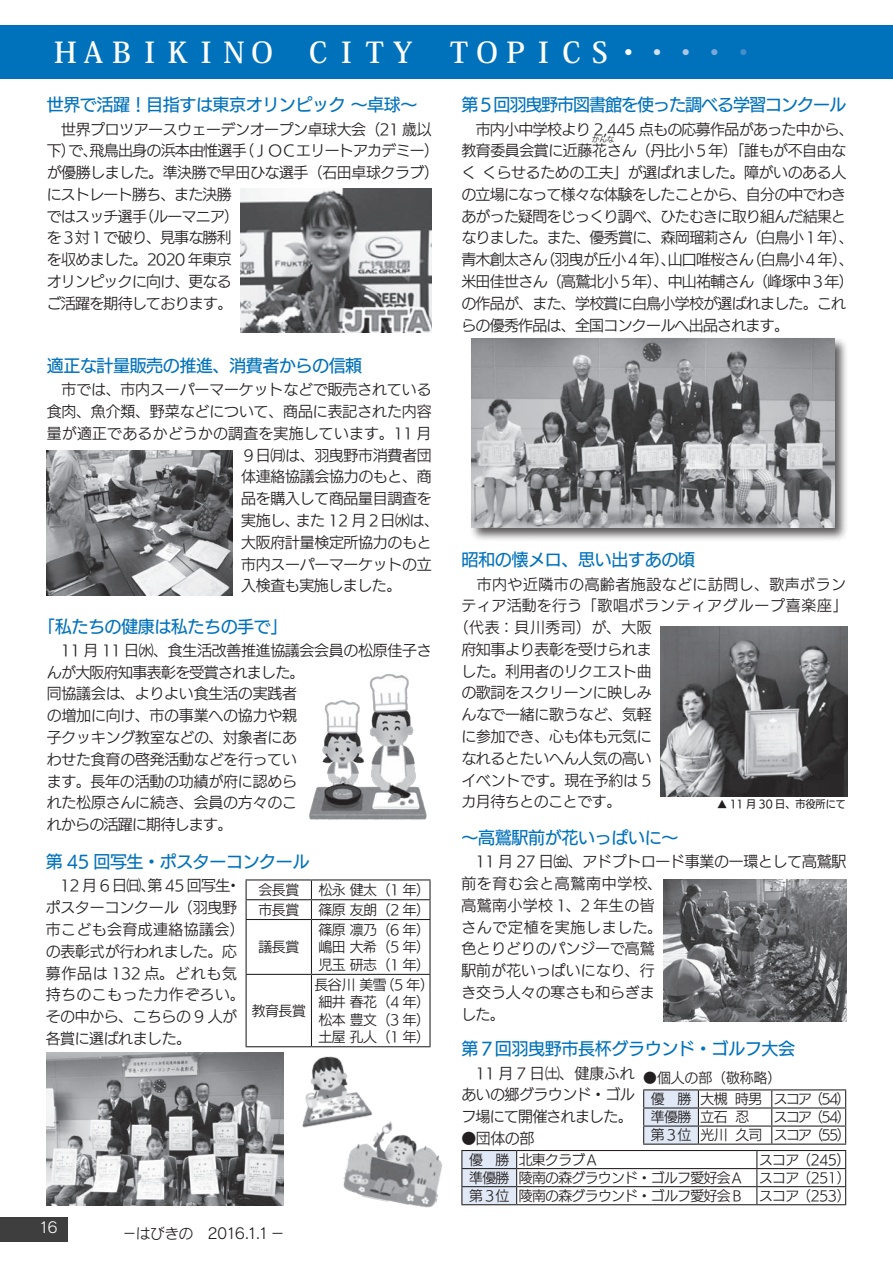
<style>
.page{position:relative;width:893px;height:1263px;background:#fff}
.page>*{position:absolute;margin:0;border:0;box-sizing:border-box;transform-origin:0 0}
.t1{font:700 28.65px "Koz Min Pro";letter-spacing:-.02em;color:#fff}
.t2{font:16.95px "UD Kakugo Large Pro M";letter-spacing:-.025em;color:#0072bc}
.t3{font:16.95px "UD Kakugo Large Pro M";letter-spacing:-.06em;color:#0072bc}
.t4{font:14.85px/21.8px "UD Kakugo Large Pro R";letter-spacing:-.02em;color:#231f20}
.t5{font:14.85px/21.8px "UD Kakugo Large Pro R";letter-spacing:-.045em;color:#231f20}
.t6{font:14.85px/21.8px "UD Kakugo Large Pro R";color:#231f20}
.t7{font:14.85px/21.8px "UD Kakugo Large Pro R";letter-spacing:-.04em;color:#231f20}
.t8{font:14.85px "UD Kakugo Large Pro R";letter-spacing:.015em;color:#231f20}
.t9{font:14.85px "UD Kakugo Large Pro R";letter-spacing:.035em;color:#231f20}
.t10{font:14.85px "UD Kakugo Large Pro R";letter-spacing:.055em;color:#231f20}
.t11{font:14.85px "Rodin Cattleya Pro M";letter-spacing:-.055em;color:#231f20}
.t12{font:14.85px "Rodin Pro M";color:#fff}
.t13{font:13.8px/18.1px "UD Kakugo Large Pro R";letter-spacing:-.045em;color:#231f20;text-align:justify}
.t14{font:13.8px/17.5px "UD Kakugo Large Pro R";letter-spacing:-.025em;color:#231f20}
.t15{font:13.8px/20.7px "UD Kakugo Large Pro R";letter-spacing:-.02em;color:#231f20}
.t16{font:13.8px/18.1px "UD Kakugo Large Pro R";letter-spacing:-.125em;color:#231f20;text-align:right}
.t17{font:10.65px "UD Kakugo Large Pro M";color:#231f20;scale:.95 1}
.t18{font:7.5px "UD Kakugo Large Pro R";color:#231f20}
.s1{color:#d4e0f1}
.s2{color:#adc4e5}
.s3{color:#7ca7d8}
.s4{color:#448dcb}
</style>
<div class="page">
<div style="left:0;top:1217px;width:68px;height:24px;background:#3e3e3f"></div>
<div style="left:0;top:26px;width:893px;height:53px;background:#0072bc"></div>
<hr style="left:517px;top:1150px;width:240px;height:1px;background:#231f20">
<hr style="left:757px;top:1150px;width:89px;height:1px;background:#231f20">
<hr style="left:517px;top:1168px;width:240px;height:1px;background:#231f20">
<hr style="left:757px;top:1168px;width:89px;height:1px;background:#231f20">
<hr style="left:517px;top:1186px;width:240px;height:1px;background:#231f20">
<svg style="left:461px;top:1150px;width:56px;height:54px;background:#cfd6e2"></svg>
<hr style="left:757px;top:1186px;width:89px;height:1px;background:#231f20">
<svg style="left:756px;top:1151px;width:1px;height:53px"></svg>
<svg style="left:845px;top:1151px;width:1px;height:53px"></svg>
<hr style="left:461px;top:1204px;width:56px;height:1px;background:#231f20">
<hr style="left:517px;top:1204px;width:240px;height:1px;background:#231f20">
<hr style="left:757px;top:1204px;width:89px;height:1px;background:#231f20">
<img style="left:47px;top:450px;width:186px;height:145px">
<img style="left:240px;top:188px;width:192px;height:145px">
<img style="left:663px;top:880px;width:183px;height:142px">
<div style="left:469px;top:336px;width:380px;height:206px;background:#231f20;opacity:.75"></div>
<img style="left:471px;top:338px;width:363px;height:190px">
<img style="left:47px;top:1052px;width:237px;height:153px">
<hr style="left:246px;top:879px;width:65px;height:1px;background:#231f20">
<hr style="left:311px;top:879px;width:120px;height:1px;background:#231f20">
<hr style="left:246px;top:899px;width:65px;height:1px;background:#231f20">
<svg style="left:246px;top:880px;width:1px;height:39px"></svg>
<hr style="left:311px;top:899px;width:120px;height:1px;background:#231f20">
<svg style="left:311px;top:880px;width:1px;height:39px"></svg>
<svg style="left:429px;top:880px;width:2px;height:39px"></svg>
<hr style="left:246px;top:919px;width:65px;height:1px;background:#231f20">
<hr style="left:246px;top:920px;width:1px;height:54px;background:#231f20">
<hr style="left:311px;top:919px;width:120px;height:1px;background:#231f20">
<hr style="left:311px;top:920px;width:1px;height:54px;background:#231f20">
<hr style="left:429px;top:920px;width:2px;height:54px;background:#231f20">
<hr style="left:246px;top:974px;width:65px;height:1px;background:#231f20">
<hr style="left:246px;top:975px;width:1px;height:71px;background:#231f20">
<hr style="left:311px;top:974px;width:120px;height:1px;background:#231f20">
<hr style="left:311px;top:975px;width:1px;height:71px;background:#231f20">
<hr style="left:429px;top:975px;width:2px;height:71px;background:#231f20">
<hr style="left:246px;top:1046px;width:65px;height:1px;background:#231f20">
<hr style="left:311px;top:1046px;width:120px;height:1px;background:#231f20">
<hr style="left:643px;top:1089px;width:55px;height:1px;background:#231f20">
<hr style="left:698px;top:1089px;width:74px;height:1px;background:#231f20">
<hr style="left:772px;top:1089px;width:74px;height:1px;background:#231f20">
<hr style="left:698px;top:1107px;width:74px;height:1px;background:#231f20">
<hr style="left:772px;top:1107px;width:74px;height:1px;background:#231f20">
<hr style="left:698px;top:1125px;width:74px;height:1px;background:#231f20">
<svg style="left:643px;top:1090px;width:56px;height:53px;background:#d0d7e3"></svg>
<hr style="left:772px;top:1125px;width:74px;height:1px;background:#231f20">
<svg style="left:771px;top:1090px;width:1px;height:53px"></svg>
<svg style="left:845px;top:1090px;width:1px;height:53px"></svg>
<hr style="left:643px;top:1143px;width:55px;height:2px;background:#231f20">
<hr style="left:698px;top:1143px;width:74px;height:2px;background:#231f20">
<hr style="left:772px;top:1143px;width:74px;height:2px;background:#231f20">
<img style="left:289px;top:1046px;width:87px;height:82px">
<img style="left:341px;top:1112px;width:102px;height:96px">
<img style="left:660px;top:626px;width:187px;height:170px">
<img style="left:309px;top:674px;width:118px;height:146px">
<h1 class="t1" style="left:51px;top:32px;width:831px">ＨＡＢＩＫＩＮＯ　ＣＩＴＹ　ＴＯＰＩＣＳ・<span class="s1">・</span><span class="s2">・</span><span class="s3">・</span><span class="s4">・</span> 　　　　</h1>
<p class="t2" style="left:47px;top:91px;width:372px">世界で活躍！目指すは東京オリンピック ～卓球～</p>
<p class="t5" style="left:47px;top:118px;width:394px">　世界プロツアースウェーデンオープン卓球大会（21 歳以下）で、飛鳥出身の浜本由惟選手（ＪＯＣエリートアカデミー）が優勝しました。準決勝で早田ひな選手（石田卓球クラブ）にストレート勝ち、また決勝<br>ではスッチ選手（ルーマニア）<br>を３対１で破り、見事な勝利<br>を収めました。2020 年東京<br>オリンピックに向け、更なる<br>ご活躍を期待しております。</p>
<p class="t3" style="left:461px;top:91px;width:386px">第５回羽曳野市図書館を使った調べる学習コンクール</p>
<p class="t7" style="left:461px;top:118px;width:394px">　市内小中学校より 2,445 点もの応募作品があった中から、教育委員会賞に近藤花さん（丹比小５年）「誰もが不自由な</p>
<p class="t18" style="left:592px;top:133px;width:24px">かんな</p>
<p class="t5" style="left:461px;top:161px;width:394px">く くらせるための工夫」が選ばれました。障がいのある人の立場になって様々な体験をしたことから、自分の中でわきあがった疑問をじっくり調べ、ひたむきに取り組んだ結果となりました。また、優秀賞に、森岡瑠莉さん（白鳥小１年）、青木創太さん（羽曳が丘小４年）、山口唯桜さん（白鳥小４年）、米田佳世さん（高鷲北小５年）、中山祐輔さん（峰塚中３年）の作品が、また、学校賞に白鳥小学校が選ばれました。これらの優秀作品は、全国コンクールへ出品されます。</p>
<p class="t2" style="left:47px;top:352px;width:317px">適正な計量販売の推進、消費者からの信頼</p>
<p class="t4" style="left:47px;top:378px;width:386px">　市では、市内スーパーマーケットなどで販売されている</p>
<p class="t4" style="left:47px;top:400px;width:386px">食肉、魚介類、野菜などについて、商品に表記された内容</p>
<p class="t8" style="left:47px;top:421px;width:386px">量が適正であるかどうかの調査を実施しています。11 月</p>
<p class="t4" style="left:241px;top:444px;width:192px">９日㈪は、羽曳野市消費者団</p>
<p class="t4" style="left:241px;top:465px;width:192px">体連絡協議会協力のもと、商</p>
<p class="t4" style="left:241px;top:487px;width:192px">品を購入して商品量目調査を</p>
<p class="t4" style="left:241px;top:509px;width:199px">実施し、また 12 月２日㈬は、</p>
<p class="t4" style="left:241px;top:531px;width:192px">大阪府計量検定所協力のもと</p>
<p class="t4" style="left:241px;top:553px;width:192px">市内スーパーマーケットの立</p>
<p class="t4" style="left:241px;top:574px;width:161px">入検査も実施しました。</p>
<p class="t2" style="left:38px;top:612px;width:251px">「私たちの健康は私たちの手で」</p>
<p class="t4" style="left:47px;top:639px;width:386px">　11 月 11 日㈬、食生活改善推進協議会会員の松原佳子さんが大阪府知事表彰を受賞されました。<br>同協議会は、よりよい食生活の実践者<br>の増加に向け、市の事業への協力や親<br>子クッキング教室などの、対象者にあ<br>わせた食育の啓発活動などを行ってい<br>ます。長年の活動の功績が府に認めら<br>れた松原さんに続き、会員の方々のこ<br>れからの活躍に期待します。</p>
<p class="t2" style="left:46px;top:848px;width:265px">第 45 回写生・ポスターコンクール</p>
<p class="t4" style="left:46px;top:874px;width:200px;text-indent:15px">12 月 6 日㈰、第 45 回写生・ポスターコンクール（羽曳野市こども会育成連絡協議会）の表彰式が行われました。応募作品は 132 点。どれも気持ちのこもった力作ぞろい。その中から、こちらの 9 人が各賞に選ばれました。</p>
<p class="t13" style="left:258px;top:880px;width:42px">会長賞</p>
<p class="t13" style="left:318px;top:880px;width:113px">松永 健太（1 年）</p>
<p class="t13" style="left:258px;top:900px;width:42px">市長賞</p>
<p class="t13" style="left:318px;top:900px;width:113px">篠原 友朗（2 年）</p>
<p class="t13" style="left:258px;top:937px;width:42px">議長賞</p>
<p class="t13" style="left:318px;top:920px;width:113px;line-height:17.5px">篠原 凛乃（6 年）嶋田 大希（5 年）児玉 研志（1 年）</p>
<p class="t14" style="left:314px;top:975px;width:121px">長谷川 美雪（5 年）細井 春花（4 年）松本 豊文（3 年）土屋 孔人（1 年）</p>
<p class="t13" style="left:252px;top:1001px;width:56px">教育長賞</p>
<p class="t12" style="left:39px;top:1218px;width:20px">16</p>
<p class="t11" style="left:122px;top:1223px;width:164px">−はびきの　2016.1.1−</p>
<p class="t2" style="left:461px;top:546px;width:235px">昭和の懐メロ、思い出すあの頃</p>
<p class="t9" style="left:461px;top:572px;width:386px">　市内や近隣市の高齢者施設などに訪問し、歌声ボラン</p>
<p class="t10" style="left:461px;top:594px;width:388px">ティア活動を行う「歌唱ボランティアグループ喜楽座」</p>
<p class="t4" style="left:454px;top:616px;width:199px">（代表：貝川秀司）が、大阪</p>
<p class="t4" style="left:461px;top:638px;width:192px">府知事より表彰を受けられま</p>
<p class="t4" style="left:461px;top:660px;width:192px">した。利用者のリクエスト曲</p>
<p class="t4" style="left:461px;top:681px;width:192px">の歌詞をスクリーンに映しみ</p>
<p class="t4" style="left:461px;top:703px;width:192px">んなで一緒に歌うなど、気軽</p>
<p class="t4" style="left:461px;top:725px;width:192px">に参加でき、心も体も元気に</p>
<p class="t4" style="left:461px;top:747px;width:192px">なれるとたいへん人気の高い</p>
<p class="t4" style="left:461px;top:769px;width:192px">イベントです。現在予約は 5</p>
<p class="t4" style="left:461px;top:790px;width:161px">カ月待ちとのことです。</p>
<p class="t17" style="left:717px;top:795px;width:137px">▲ 11 月 30 日、市役所にて</p>
<p class="t2" style="left:461px;top:824px;width:219px">～高鷲駅前が花いっぱいに～</p>
<p class="t6" style="left:461px;top:850px;width:386px">　11 月 27 日㈮、アドプトロード事業の一環として高鷲駅前を育む会と高鷲南中学校、<br>高鷲南小学校 1、2 年生の皆<br>さんで定植を実施しました。<br>色とりどりのパンジーで高鷲<br>駅前が花いっぱいになり、行<br>き交う人々の寒さも和らぎま<br>した。</p>
<p class="t2" style="left:461px;top:1035px;width:335px">第７回羽曳野市長杯グラウンド・ゴルフ大会</p>
<p class="t4" style="left:461px;top:1061px;width:175px;text-align:justify">　11 月 7 日㈯、健康ふれあいの郷グラウンド・ゴルフ場にて開催されました。</p>
<p class="t4" style="left:461px;top:1127px;width:74px">●団体の部</p>
<p class="t13" style="left:469px;top:1150px;width:131px">優　勝 北東クラブＡ</p>
<p class="t15" style="left:651px;top:1067px;width:201px;text-indent:-8px">●個人の部（敬称略）<br>優　勝 大槻 時男 スコア（54）</p>
<p class="t13" style="left:651px;top:1107px;width:100px">準優勝 立石 忍</p>
<p class="t16" style="left:651px;top:1107px;width:201px">スコア（54）<br>第３位 光川 久司 スコア（55）</p>
<p class="t13" style="left:469px;top:1150px;width:383px;text-indent:290px">スコア（245）準優勝 陵南の森グラウンド・ゴルフ愛好会Ａ スコア（251）第３位 陵南の森グラウンド・ゴルフ愛好会Ｂ スコア（253）</p>
</div>
